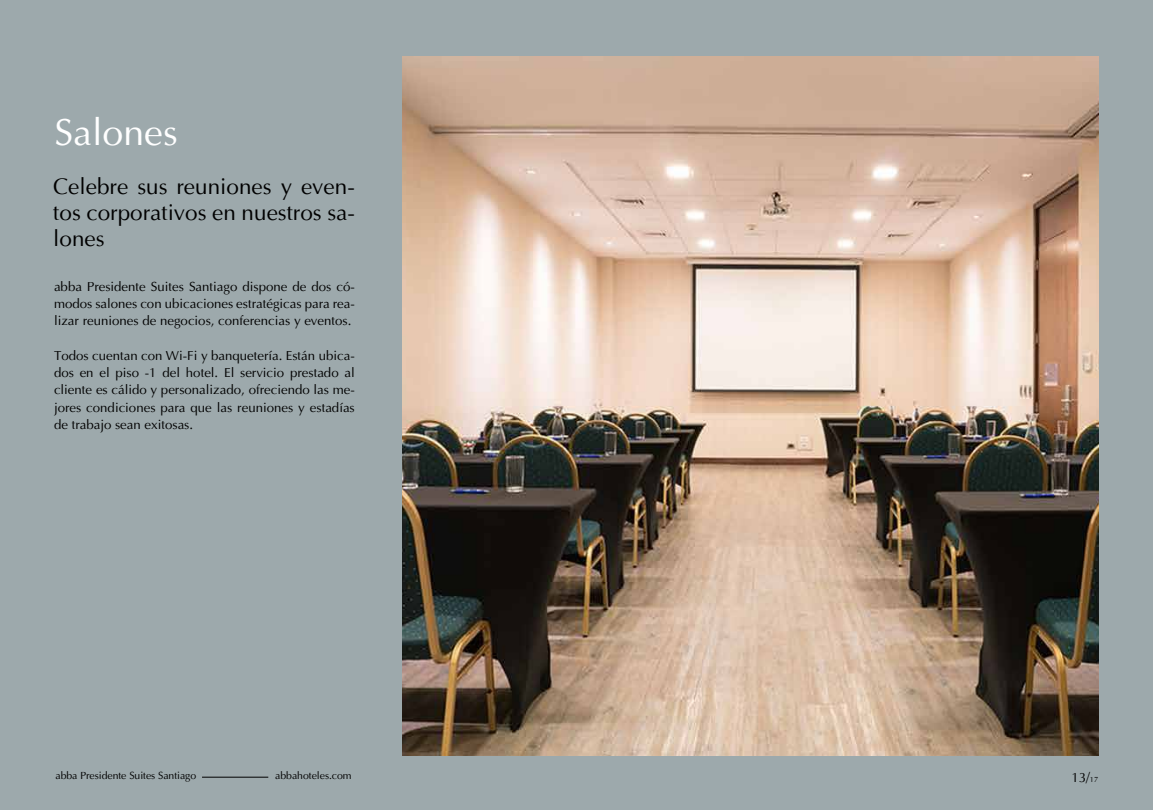
<style>
.page{position:relative;width:1153px;height:810px;background:#9da9ac}
.page>*{position:absolute;margin:0;border:0;box-sizing:border-box;transform-origin:0 0}
.t1{font:37.5px "Ottawa Plain";color:#fff}
.t2{font:22.5px/26.2px "Ottawa Plain";color:#000;text-align:justify}
.t3{font:13.5px "Ottawa Plain";color:#000}
.t4{font:13.27px/17.2px "Ottawa Plain";color:#000;text-align:justify}
.t5{font:10.5px "Ottawa Plain";letter-spacing:-.005em;color:#000}
.s1{font-size:7.5px}
</style>
<div class="page">
<img style="left:403px;top:57px;width:696px;height:699px">
<hr style="left:202px;top:777px;width:66px;height:1px;background:#000">
<h1 class="t1" style="left:55px;top:111px;width:124px">Salones</h1>
<h2 class="t2" style="left:53px;top:173px;width:303px">Celebre sus reuniones y even&shy;tos corporativos en nuestros sa&shy;lones</h2>
<p class="t4" style="left:54px;top:278px;width:302px">abba Presidente Suites Santiago dispone de dos có&shy;modos salones con ubicaciones estratégicas para rea&shy;lizar reuniones de negocios, conferencias y eventos.</p>
<p class="t4" style="left:54px;top:347px;width:302px">Todos cuentan con Wi-Fi y banquetería. Están ubica&shy;dos en el piso -1 del hotel. El servicio prestado al cliente es cálido y personalizado, ofreciendo las me&shy;jores condiciones para que las reuniones y estadías de trabajo sean exitosas.</p>
<p class="t5" style="left:56px;top:770px;width:142px">abba Presidente Suites Santiago</p>
<p class="t5" style="left:275px;top:770px;width:78px">abbahoteles.com</p>
<p class="t3" style="left:1071px;top:769px;width:28px">13/<span class="s1">17</span></p>
</div>
